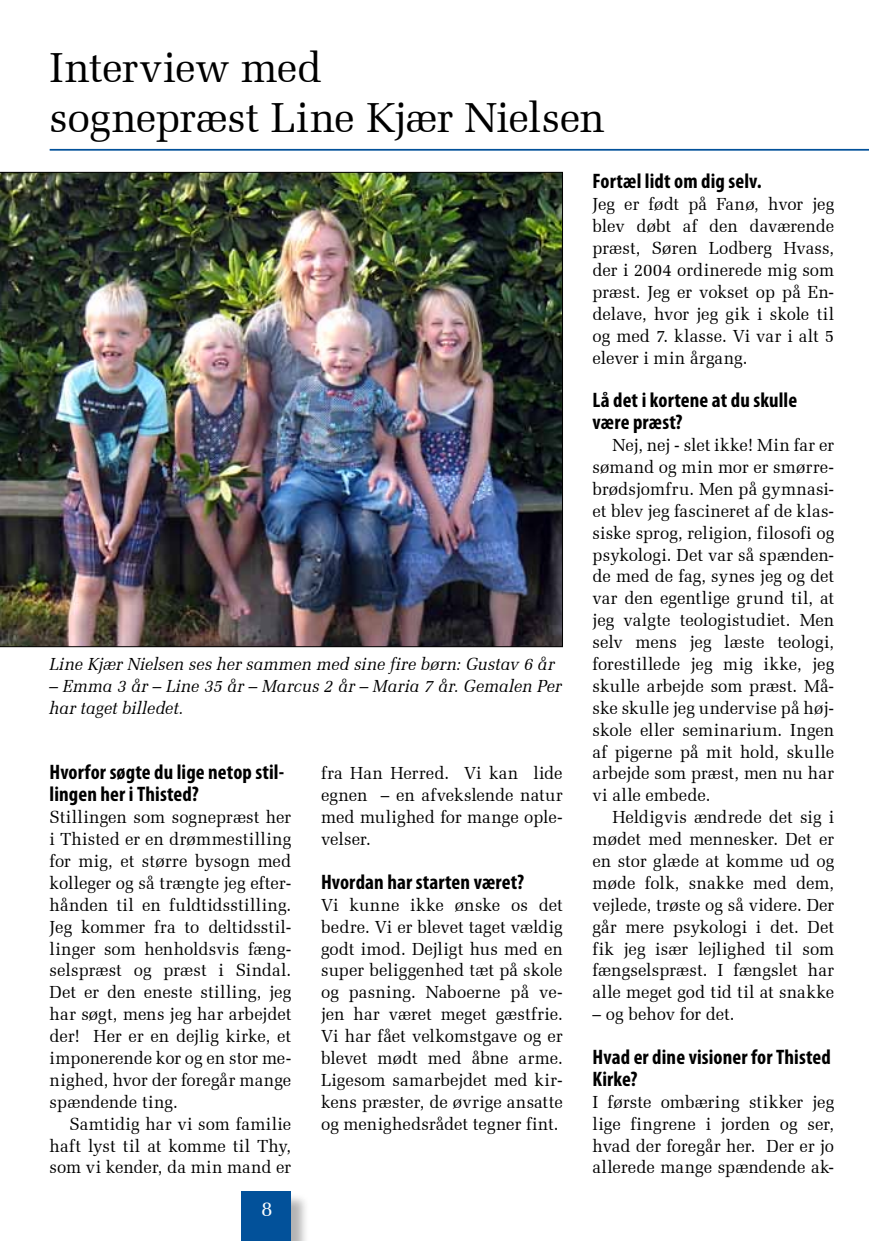
<style>
.page{position:relative;width:869px;height:1241px;background:#fff}
.page>*{position:absolute;margin:0;border:0;box-sizing:border-box;transform-origin:0 0}
.t1{font:42px/50.4px "Zapf Elliptical 711 BT";letter-spacing:-.01em;color:#000}
.t2{font:700 condensed 21px/21.9px "Myriad Pro";letter-spacing:.005em;color:#000}
.t3{font:21px "Zapf Elliptical 711 BT";color:#fff}
.t4{font:17.5px/21.9px "Zapf Elliptical 711 BT";color:#000;text-align:justify}
.t5{font:italic 17.5px/21.9px "Zapf Elliptical 711 BT";letter-spacing:.005em;color:#000}
</style>
<div class="page">
<div style="left:243px;top:1192px;width:67px;height:48px;background:#000;opacity:.3"></div>
<div style="left:241px;top:1191px;width:50px;height:49px;background:#02519a"></div>
<hr style="left:50px;top:149px;width:818px;height:2px;background:#02519a">
<img style="left:0;top:172px;width:562px;height:475px">
<h1 class="t1" style="left:50px;top:42px;width:556px">Interview med<br>sognepræst Line Kjær Nielsen</h1>
<p class="t5" style="left:50px;top:653px;width:506px">Line Kjær Nielsen ses her sammen med sine fire børn: Gustav 6 år</p>
<p class="t5" style="left:50px;top:674px;width:513px">– Emma 3 år – Line 35 år – Marcus 2 år – Maria 7 år. Gemalen Per har taget billedet.</p>
<p class="t2" style="left:50px;top:761px;width:236px">Hvorfor søgte du lige netop stil&shy;lingen her i Thisted?</p>
<p class="t4" style="left:50px;top:806px;width:243px">Stillingen som sognepræst her i Thisted er en drømmestilling for mig, et større bysogn med kolleger og så trængte jeg efter&shy;hånden til en fuldtidsstilling.<br>Jeg kommer fra to deltidsstil&shy;linger som henholdsvis fæng&shy;selspræst og præst i Sindal.<br>Det er den eneste stilling, jeg har søgt, mens jeg har arbejdet der! Her er en dejlig kirke, et imponerende kor og en stor me&shy;nighed, hvor der foregår mange spændende ting.</p>
<p class="t4" style="left:50px;top:1112px;width:243px;text-indent:20px">Samtidig har vi som familie haft lyst til at komme til Thy, som vi kender, da min mand er</p>
<p class="t3" style="left:261px;top:1196px;width:13px">8</p>
<p class="t4" style="left:321px;top:762px;width:243px">fra Han Herred. Vi kan lide egnen – en afvekslende natur med mulighed for mange ople&shy;velser.</p>
<p class="t2" style="left:321px;top:870px;width:204px">Hvordan har starten været?</p>
<p class="t4" style="left:321px;top:893px;width:243px">Vi kunne ikke ønske os det bedre. Vi er blevet taget vældig godt imod. Dejligt hus med en super beliggenhed tæt på skole og pasning. Naboerne på ve&shy;jen har været meget gæstfrie.<br>Vi har fået velkomstgave og er blevet mødt med åbne arme.<br>Ligesom samarbejdet med kir&shy;kens præster, de øvrige ansatte og menighedsrådet tegner fint.</p>
<p class="t2" style="left:592px;top:170px;width:170px">Fortæl lidt om dig selv.</p>
<p class="t4" style="left:592px;top:193px;width:243px">Jeg er født på Fanø, hvor jeg blev døbt af den daværende præst, Søren Lodberg Hvass, der i 2004 ordinerede mig som præst. Jeg er vokset op på En&shy;delave, hvor jeg gik i skole til og med 7. klasse. Vi var i alt 5 elever i min årgang.</p>
<p class="t2" style="left:592px;top:389px;width:206px">Lå det i kortene at du skulle være præst?</p>
<p class="t4" style="left:592px;top:434px;width:243px;text-indent:20px">Nej, nej - slet ikke! Min far er sømand og min mor er smørre&shy;brødsjomfru. Men på gymnasi&shy;et blev jeg fascineret af de klas&shy;siske sprog, religion, filosofi og psykologi. Det var så spænden&shy;de med de fag, synes jeg og det var den egentlige grund til, at jeg valgte teologistudiet. Men selv mens jeg læste teologi, forestillede jeg mig ikke, jeg skulle arbejde som præst. Må&shy;ske skulle jeg undervise på høj&shy;skole eller seminarium. Ingen af pigerne på mit hold, skulle arbejde som præst, men nu har vi alle embede.</p>
<p class="t4" style="left:592px;top:806px;width:243px;text-indent:20px">Heldigvis ændrede det sig i mødet med mennesker. Det er en stor glæde at komme ud og møde folk, snakke med dem, vejlede, trøste og så videre. Der går mere psykologi i det. Det fik jeg især lejlighed til som fængselspræst. I fængslet har alle meget god tid til at snakke</p>
<p class="t4" style="left:592px;top:1003px;width:143px">– og behov for det.</p>
<p class="t2" style="left:592px;top:1045px;width:240px">Hvad er dine visioner for Thisted<br>Kirke?</p>
<p class="t4" style="left:592px;top:1090px;width:243px">I første ombæring stikker jeg lige fingrene i jorden og ser, hvad der foregår her. Der er jo allerede mange spændende ak-</p>
</div>
